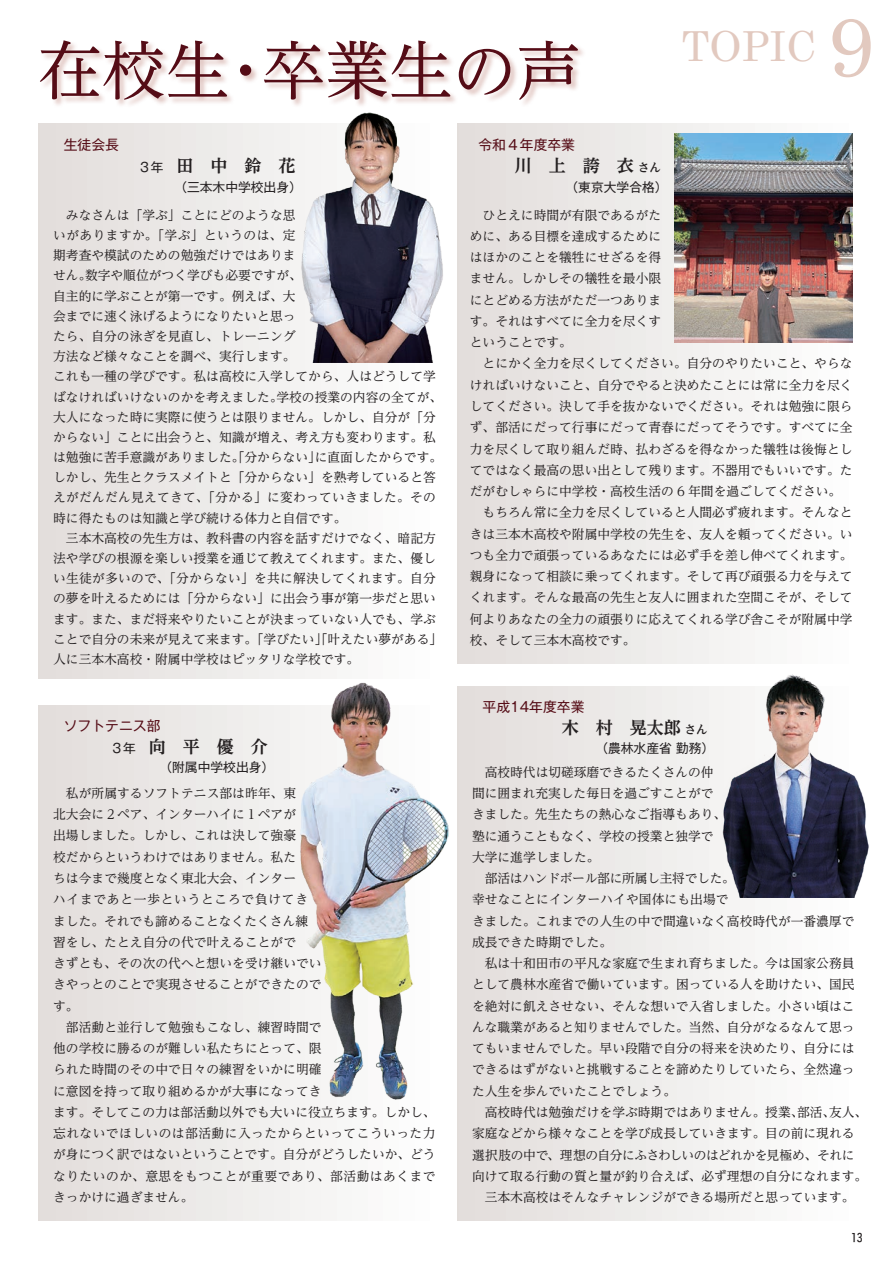
<style>
.page{position:relative;width:893px;height:1263px;background:#fff}
.page>*{position:absolute;margin:0;border:0;box-sizing:border-box;transform-origin:0 0}
.t1{font:63.75px "UD Reimin Pro";color:#550c16}
.t2{font:41.4px "Century";color:#e2c9bf}
.t3{font:700 16.95px "UD Reimin Pro";color:#231f20}
.t4{font:13.8px "Gothic MB101 Pro";color:#550c16}
.t5{font:12.75px/21.3px "UD Reimin Pro";color:#231f20}
.t6{font:12.75px "Gothic MB101 Pro";color:#231f20}
.t7{font:11.7px "Hira Kaku Std N W5";color:#231f20}
.s1{font-family:"Gothic MB101 Pro";font-weight:400;font-size:12.75px}
.s2{font-size:11.7px}
.s3{font-size:82.95px}
</style>
<div class="page">
<div style="left:38px;top:123px;width:398px;height:555px;background:linear-gradient(to right,#e2dddb,#fdfefe)"></div>
<div style="left:457px;top:123px;width:398px;height:540px;background:linear-gradient(to right,#e2dddb,#fcfefe)"></div>
<div style="left:457px;top:687px;width:398px;height:533px;background:linear-gradient(to right,#e2ddda,#fdfefe)"></div>
<div style="left:38px;top:706px;width:398px;height:514px;background:linear-gradient(to right,#e2dddb,#fdfefe)"></div>
<img style="left:674px;top:134px;width:179px;height:208px">
<img style="left:716px;top:663px;width:153px;height:235px">
<img style="left:296px;top:112px;width:147px;height:251px">
<img style="left:296px;top:682px;width:153px;height:419px">
<div style="left:41px;top:40px;width:545px;height:68px;background:#c18a81;opacity:.5"></div>
<h1 class="t1" style="left:38px;top:18px;width:544px">在校生・卒業生の声</h1>
<p class="t4" style="left:64px;top:134px;width:57px">生徒会長</p>
<h3 class="t3" style="left:138px;top:152px;width:159px"><span class="s1">３年　</span>田　中　鈴　花</h3>
<p class="t6" style="left:174px;top:176px;width:129px">（三本木中学校出身）</p>
<p class="t4" style="left:478px;top:134px;width:98px">令和４年度卒業</p>
<h3 class="t3" style="left:515px;top:152px;width:148px">川　上　誇　衣 <span class="s2">さん</span></h3>
<p class="t6" style="left:566px;top:176px;width:104px">（東京大学合格）</p>
<h2 class="t2" style="left:682px;top:11px;width:193px">TOPIC <span class="s3">9</span></h2>
<p class="t5" style="left:53px;top:204px;width:391px;line-height:20.2px">　みなさんは「学ぶ」ことにどのような思<br>いがありますか。「学ぶ」というのは、定<br>期考査や模試のための勉強だけではありま<br>せん。数字や順位がつく学びも必要ですが、<br>自主的に学ぶことが第一です。例えば、大<br>会までに速く泳げるようになりたいと思っ<br>たら、自分の泳ぎを見直し、トレーニング<br>方法など様々なことを調べ、実行します。<br>これも一種の学びです。私は高校に入学してから、人はどうして学ばなければいけないのかを考えました。学校の授業の内容の全てが、大人になった時に実際に使うとは限りません。しかし、自分が「分からない」ことに出会うと、知識が増え、考え方も変わります。私は勉強に苦手意識がありました。「分からない」に直面したからです。しかし、先生とクラスメイトと「分からない」を熟考していると答えがだんだん見えてきて、「分かる」に変わっていきました。その時に得たものは知識と学び続ける体力と自信です。<br>　三本木高校の先生方は、教科書の内容を話すだけでなく、暗記方法や学びの根源を楽しい授業を通じて教えてくれます。また、優しい生徒が多いので、「分からない」を共に解決してくれます。自分の夢を叶えるためには「分からない」に出会う事が第一歩だと思います。また、まだ将来やりたいことが決まっていない人でも、学ぶことで自分の未来が見えて来ます。「学びたい」「叶えたい夢がある」人に三本木高校･附属中学校はピッタリな学校です。</p>
<p class="t4" style="left:64px;top:714px;width:98px">ソフトテニス部</p>
<h3 class="t3" style="left:111px;top:732px;width:159px"><span class="s1">３年　</span>向　平　優　介</h3>
<p class="t6" style="left:159px;top:757px;width:116px">（附属中学校出身）</p>
<p class="t5" style="left:53px;top:782px;width:384px">　私が所属するソフトテニス部は昨年、東<br>北大会に２ペア、インターハイに１ペアが<br>出場しました。しかし、これは決して強豪<br>校だからというわけではありません。私た<br>ちは今まで幾度となく東北大会、インター<br>ハイまであと一歩というところで負けてき<br>ました。それでも諦めることなくたくさん練<br>習をし、たとえ自分の代で叶えることがで<br>きずとも、その次の代へと想いを受け継いでい<br>きやっとのことで実現させることができたので<br>す。<br>　部活動と並行して勉強もこなし、練習時間で<br>他の学校に勝るのが難しい私たちにとって、限<br>られた時間のその中で日々の練習をいかに明確<br>に意図を持って取り組めるかが大事になってき<br>ます。そしてこの力は部活動以外でも大いに役立ちます。しかし、忘れないでほしいのは部活動に入ったからといってこういった力が身につく訳ではないということです。自分がどうしたいか、どうなりたいのか、意思をもつことが重要であり、部活動はあくまできっかけに過ぎません。</p>
<p class="t5" style="left:470px;top:204px;width:384px">　ひとえに時間が有限であるがた<br>めに、ある目標を達成するために<br>はほかのことを犠牲にせざるを得<br>ません。しかしその犠牲を最小限<br>にとどめる方法がただ一つありま<br>す。それはすべてに全力を尽くす<br>ということです。<br>　とにかく全力を尽くしてください。自分のやりたいこと、やらなければいけないこと、自分でやると決めたことには常に全力を尽くしてください。決して手を抜かないでください。それは勉強に限らず、部活にだって行事にだって青春にだってそうです。すべてに全力を尽くして取り組んだ時、払わざるを得なかった犠牲は後悔としてではなく最高の思い出として残ります。不器用でもいいです。ただがむしゃらに中学校・高校生活の 6 年間を過ごしてください。　もちろん常に全力を尽くしていると人間必ず疲れます。そんなときは三本木高校や附属中学校の先生を、友人を頼ってください。いつも全力で頑張っているあなたには必ず手を差し伸べてくれます。親身になって相談に乗ってくれます。そして再び頑張る力を与えてくれます。そんな最高の先生と友人に囲まれた空間こそが、そして何よりあなたの全力の頑張りに応えてくれる学び舎こそが附属中学校、そして三本木高校です。</p>
<p class="t4" style="left:483px;top:695px;width:103px">平成14年度卒業</p>
<h3 class="t3" style="left:562px;top:713px;width:148px">木　村　晃太郎 <span class="s2">さん</span></h3>
<p class="t6" style="left:595px;top:738px;width:121px">（農林水産省 勤務）</p>
<p class="t5" style="left:472px;top:761px;width:397px">　高校時代は切磋琢磨できるたくさんの仲<br>間に囲まれ充実した毎日を過ごすことがで<br>きました。先生たちの熱心なご指導もあり、<br>塾に通うこともなく、学校の授業と独学で<br>大学に進学しました。<br>　部活はハンドボール部に所属し主将でした。<br>幸せなことにインターハイや国体にも出場で<br>きました。これまでの人生の中で間違いなく高校時代が一番濃厚で成長できた時期でした。<br>　私は十和田市の平凡な家庭で生まれ育ちました。今は国家公務員として農林水産省で働いています。困っている人を助けたい、国民を絶対に飢えさせない、そんな想いで入省しました。小さい頃はこんな職業があると知りませんでした。当然、自分がなるなんて思ってもいませんでした。早い段階で自分の将来を決めたり、自分にはできるはずがないと挑戦することを諦めたりしていたら、全然違った人生を歩んでいたことでしょう。<br>　高校時代は勉強だけを学ぶ時期ではありません。授業、部活、友人、家庭などから様々なことを学び成長していきます。目の前に現れる選択肢の中で、理想の自分にふさわしいのはどれかを見極め、それに向けて取る行動の質と量が釣り合えば、必ず理想の自分になれます。　三本木高校はそんなチャレンジができる場所だと思っています。</p>
<p class="t7" style="left:851px;top:1228px;width:13px">13</p>
</div>
